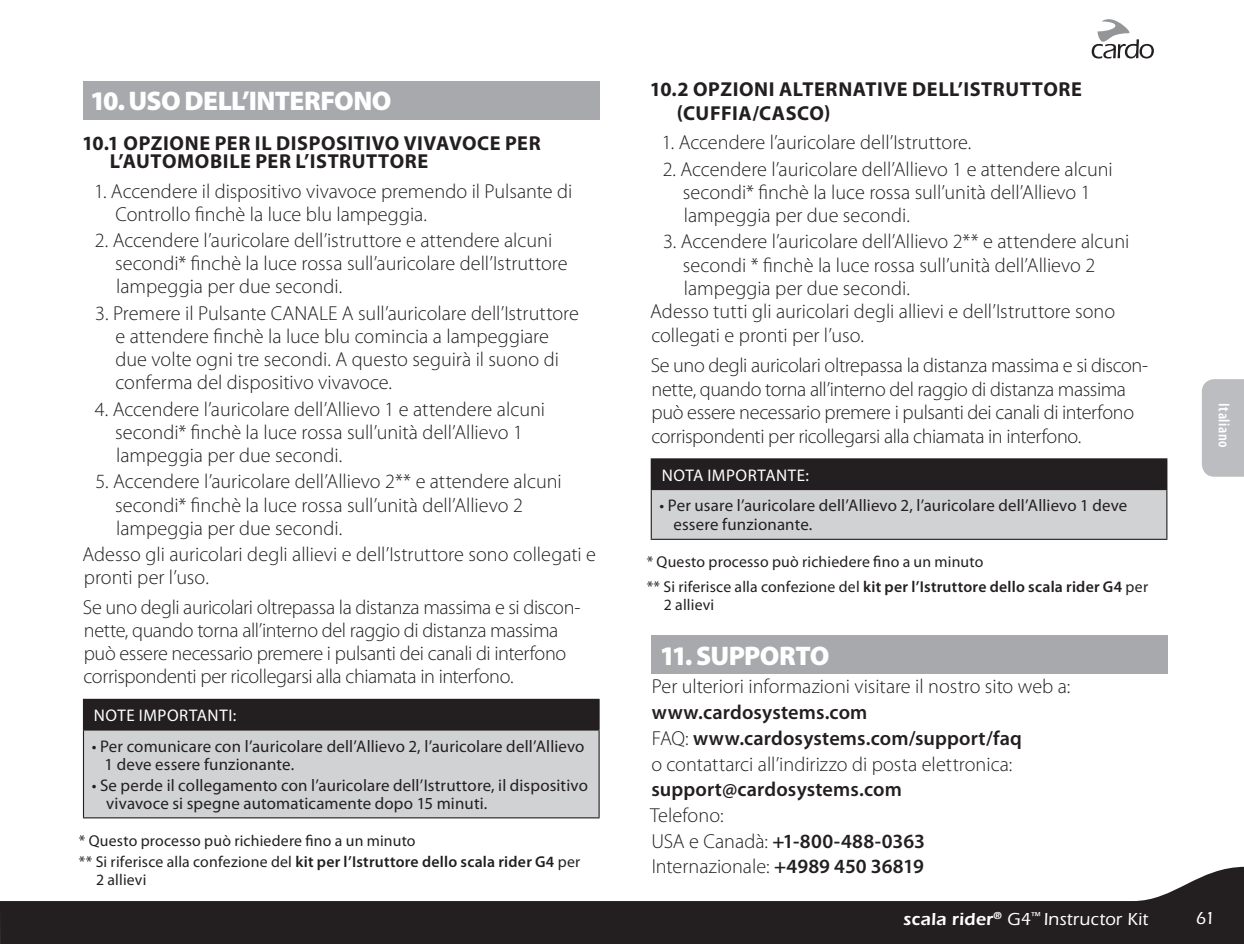
<style>
.page{position:relative;width:1244px;height:944px;background:#fff}
.page>*{position:absolute;margin:0;border:0;box-sizing:border-box;transform-origin:0 0}
.MAIN_HEADERS{font:900 27px "Myriad Pro";letter-spacing:-.025em;color:#fff}
.Indented_Numbered_Te{font:300 20.25px/23.2px "Myriad Pro";color:#231f20}
.PRIMARY_Body_Text{font:300 20.25px/23.2px "Myriad Pro";letter-spacing:-.015em;color:#231f20}
.Subheads{font:700 20.25px/18px "Myriad Pro";letter-spacing:.025em;color:#231f20}
.Intented_Regular_Bod{font:300 20.25px "Myriad Pro";color:#231f20}
.Intented_Regular_Bod-2{font:600 20.25px "Myriad Pro";letter-spacing:.005em;color:#231f20}
.t1{font:500 18px "Itc Eras";letter-spacing:.015em;color:#fff}
.TABLE_Text{font:16.88px/18px "Myriad Pro";letter-spacing:.01em;color:#231f20}
.TABLE_Text-2{font:16.88px "Myriad Pro";letter-spacing:.035em;color:#fff}
.Footnotes{font:15.75px/18px "Myriad Pro";letter-spacing:.01em;color:#231f20}
.t2{font:600 condensed 15.75px "Myriad Pro";letter-spacing:.035em;color:#fff}
.s1{color:#231f20}
.s2{font-weight:600}
.s3{font-weight:300}
</style>
<div class="page">
<svg style="left:1091px;top:19px;width:63px;height:40px"></svg>
<svg style="left:0;top:867px;width:1244px;height:77px;fill:#231f20"></svg>
<div style="left:1202px;top:379px;width:42px;height:98px;background:#bcbdc0"></div>
<div style="left:83px;top:81px;width:517px;height:38px;background:#a8a9ad"></div>
<div style="left:83px;top:699px;width:516px;height:31px;background:#231f20"></div>
<div style="left:83px;top:730px;width:516px;height:88px;background:#d1d2d4"></div>
<hr style="left:83px;top:731px;width:1px;height:86px;background:#231f20">
<hr style="left:598px;top:731px;width:2px;height:86px;background:#231f20">
<hr style="left:83px;top:817px;width:517px;height:1px;background:#231f20">
<hr style="left:83px;top:699px;width:517px;height:1px;background:#231f20">
<hr style="left:598px;top:700px;width:2px;height:29px;background:#231f20">
<hr style="left:83px;top:729px;width:517px;height:2px;background:#231f20">
<div style="left:651px;top:459px;width:516px;height:31px;background:#231f20"></div>
<div style="left:651px;top:490px;width:516px;height:49px;background:#d1d2d4"></div>
<hr style="left:651px;top:490px;width:1px;height:49px;background:#231f20">
<hr style="left:1166px;top:490px;width:1px;height:49px;background:#231f20">
<hr style="left:651px;top:539px;width:516px;height:1px;background:#231f20">
<hr style="left:651px;top:458px;width:516px;height:1px;background:#231f20">
<div style="left:651px;top:635px;width:516px;height:39px;background:#a8a9ad"></div>
<p class="MAIN_HEADERS" style="left:90px;top:83px;width:303px">10. USO DELL’INTERFONO</p>
<p class="Subheads" style="left:110px;top:134px;width:432px;text-indent:-28px">10.1 OPZIONE PER IL DISPOSITIVO VIVAVOCE PER<br>L’AUTOMOBILE PER L’ISTRUTTORE</p>
<p class="Indented_Numbered_Te" style="left:115px;top:179px;width:458px;text-indent:-21px">1. Accendere il dispositivo vivavoce premendo il Pulsante di<br>Controllo finchè la luce blu lampeggia.</p>
<p class="Indented_Numbered_Te" style="left:115px;top:229px;width:454px;text-indent:-20px">2. Accendere l’auricolare dell’istruttore e attendere alcuni secondi* finchè la luce rossa sull’auricolare dell’Istruttore lampeggia per due secondi.</p>
<p class="Indented_Numbered_Te" style="left:115px;top:301px;width:465px;text-indent:-20px">3. Premere il Pulsante CANALE A sull’auricolare dell’Istruttore e attendere finchè la luce blu comincia a lampeggiare due volte ogni tre secondi. A questo seguirà il suono di conferma del dispositivo vivavoce.</p>
<p class="Indented_Numbered_Te" style="left:115px;top:397px;width:431px;text-indent:-20px">4. Accendere l’auricolare dell’Allievo 1 e attendere alcuni secondi* finchè la luce rossa sull’unità dell’Allievo 1 lampeggia per due secondi.</p>
<p class="Indented_Numbered_Te" style="left:115px;top:470px;width:448px;text-indent:-19px">5. Accendere l’auricolare dell’Allievo 2** e attendere alcuni secondi* finchè la luce rossa sull’unità dell’Allievo 2 lampeggia per due secondi.</p>
<p class="PRIMARY_Body_Text" style="left:82px;top:543px;width:515px">Adesso gli auricolari degli allievi e dell’Istruttore sono collegati e pronti per l’uso.</p>
<p class="PRIMARY_Body_Text" style="left:83px;top:595px;width:499px">Se uno degli auricolari oltrepassa la distanza massima e si discon&shy;nette, quando torna all’interno del raggio di distanza massima può essere necessario premere i pulsanti dei canali di interfono corrispondenti per ricollegarsi alla chiamata in interfono.</p>
<p class="TABLE_Text-2" style="left:94px;top:705px;width:147px">NOTE IMPORTANTI:<span class="s1">:</span></p>
<p class="TABLE_Text" style="left:105px;top:737px;width:481px;text-indent:-13px">• Per comunicare con l’auricolare dell’Allievo 2, l’auricolare dell’Allievo<br>1 deve essere funzionante.</p>
<p class="TABLE_Text" style="left:106px;top:776px;width:483px;text-indent:-14px">• Se perde il collegamento con l’auricolare dell’Istruttore, il dispositivo vivavoce si spegne automaticamente dopo 15 minuti.</p>
<p class="Footnotes" style="left:79px;top:831px;width:338px">* Questo processo può richiedere fino a un minuto</p>
<p class="Footnotes" style="left:96px;top:853px;width:486px;text-indent:-17px">** Si riferisce alla confezione del <span class="s2">kit per l’Istruttore dello scala rider G4</span> per<br>2 allievi</p>
<p class="Subheads" style="left:677px;top:77px;width:407px;line-height:23.6px;text-indent:-27px">10.2 OPZIONI ALTERNATIVE DELL’ISTRUTTORE (CUFFIA/CASCO)</p>
<p class="Indented_Numbered_Te" style="left:662px;top:131px;width:311px">1. Accendere l’auricolare dell’Istruttore.</p>
<p class="Indented_Numbered_Te" style="left:683px;top:157px;width:431px;text-indent:-20px">2. Accendere l’auricolare dell’Allievo 1 e attendere alcuni secondi* finchè la luce rossa sull’unità dell’Allievo 1 lampeggia per due secondi.</p>
<p class="Indented_Numbered_Te" style="left:683px;top:230px;width:448px;text-indent:-20px">3. Accendere l’auricolare dell’Allievo 2** e attendere alcuni secondi * finchè la luce rossa sull’unità dell’Allievo 2 lampeggia per due secondi.</p>
<p class="PRIMARY_Body_Text" style="left:650px;top:300px;width:467px">Adesso tutti gli auricolari degli allievi e dell’Istruttore sono collegati e pronti per l’uso.</p>
<p class="PRIMARY_Body_Text" style="left:651px;top:353px;width:499px">Se uno degli auricolari oltrepassa la distanza massima e si discon&shy;nette, quando torna all’interno del raggio di distanza massima può essere necessario premere i pulsanti dei canali di interfono corrispondenti per ricollegarsi alla chiamata in interfono.</p>
<p class="TABLE_Text-2" style="left:662px;top:464px;width:153px">NOTA IMPORTANTE:<span class="s1">:</span></p>
<p class="TABLE_Text" style="left:673px;top:496px;width:455px;line-height:19.1px;text-indent:-14px">• Per usare l’auricolare dell’Allievo 2, l’auricolare dell’Allievo 1 deve essere funzionante.</p>
<p class="Footnotes" style="left:647px;top:553px;width:338px">* Questo processo può richiedere fino a un minuto</p>
<p class="Footnotes" style="left:664px;top:577px;width:486px;text-indent:-17px">** Si riferisce alla confezione del <span class="s2">kit per l’Istruttore dello scala rider G4</span> per<br>2 allievi</p>
<p class="MAIN_HEADERS" style="left:660px;top:637px;width:171px">11. SUPPORTO</p>
<p class="Intented_Regular_Bod" style="left:652px;top:675px;width:420px">Per ulteriori informazioni visitare il nostro sito web a:</p>
<p class="Intented_Regular_Bod-2" style="left:652px;top:699px;width:217px">www.cardosystems.com</p>
<p class="Intented_Regular_Bod-2" style="left:652px;top:725px;width:372px"><span class="s3">FAQ:</span> www.cardosystems.com/support/faq</p>
<p class="Intented_Regular_Bod" style="left:651px;top:752px;width:362px">o contattarci all’indirizzo di posta elettronica:</p>
<p class="Intented_Regular_Bod-2" style="left:651px;top:777px;width:252px">support@cardosystems.com</p>
<p class="PRIMARY_Body_Text" style="left:650px;top:802px;width:276px;line-height:25.7px">Telefono:<br>USA e Canadà: <span class="s2">+1-800-488-0363<br></span>Internazionale: <span class="s2">+4989 450 36819</span></p>
<p class="t1" style="left:903px;top:909px;width:246px"><span class="s2">scala rider</span><sup>®</sup> G4<sup>™</sup> Instructor Kit</p>
<p class="t1" style="left:1196px;top:908px;width:21px">61</p>
<p class="t2" style="left:1233px;top:403px;width:46px;rotate:90deg">Italiano</p>
</div>
